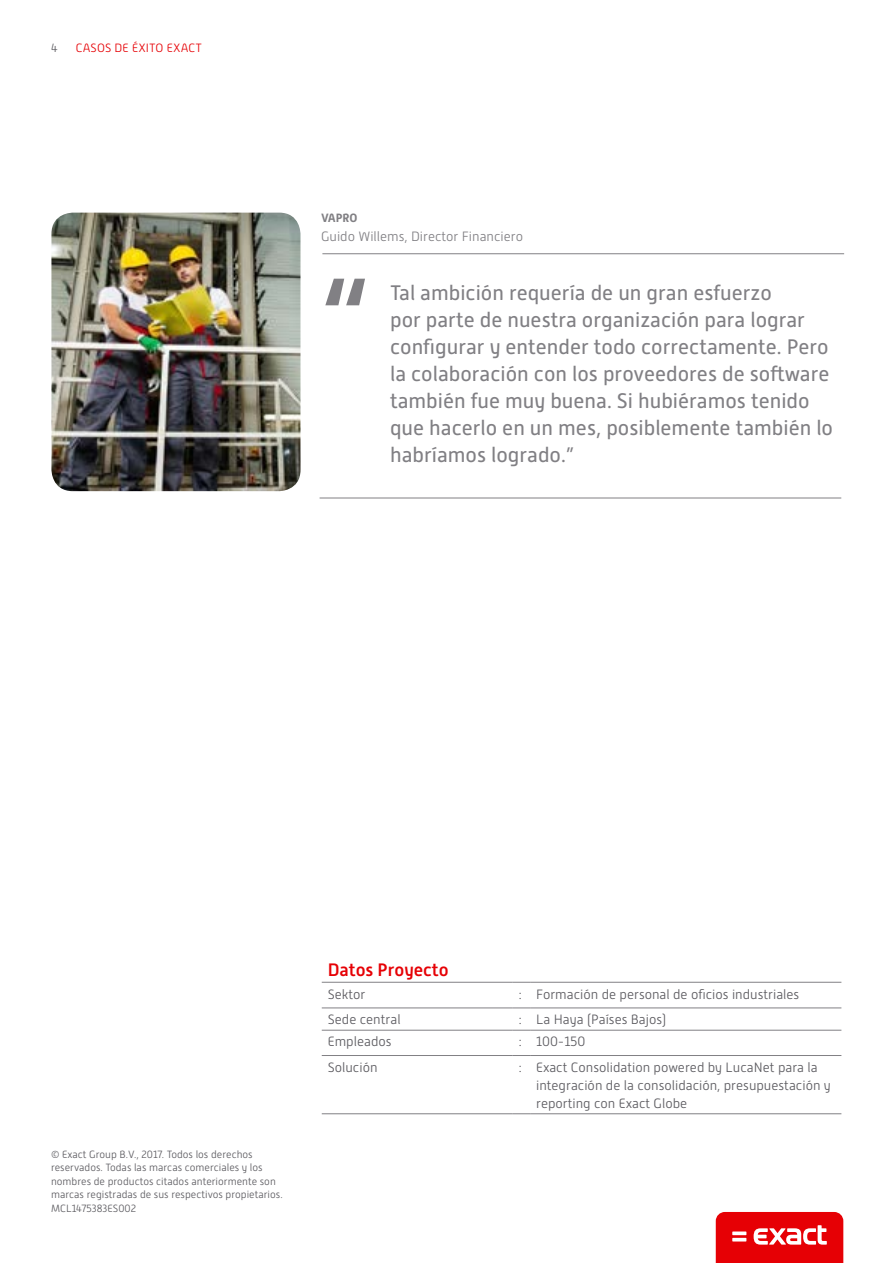
<style>
.page{position:relative;width:893px;height:1263px;background:#fff}
.page>*{position:absolute;margin:0;border:0;box-sizing:border-box;transform-origin:0 0}
.t1{font:700 105px "Alwyn New";color:#818084}
.t2{font:21px/27px "Alwyn New";color:#818084}
.t3{font:500 18px "Alwyn New";color:#e60005}
.t4{font:300 13.5px/18px "Alwyn New";color:#5c5b60}
.t5{font:300 13.5px "Alwyn New";color:#818084}
.t6{font:300 12px "Alwyn New";letter-spacing:.01em;color:#e60005}
.t7{font:700 12px "Alwyn New";color:#818084}
.t8{font:300 12px "Alwyn New";color:#5c5b60}
.t9{font:300 10.5px/13.5px "Alwyn New";color:#5c5b60}
</style>
<div class="page">
<svg style="left:716px;top:1212px;width:127px;height:51px;background:#e92025"></svg>
<hr style="left:322px;top:253px;width:522px;height:1px;background:#818084">
<hr style="left:320px;top:498px;width:521px;height:1px;background:#818084">
<hr style="left:322px;top:982px;width:191px;height:1px;background:#818084">
<svg style="left:513px;top:982px;width:17px;height:1px"></svg>
<hr style="left:530px;top:982px;width:311px;height:1px;background:#818084">
<hr style="left:322px;top:1007px;width:191px;height:1px;background:#818084">
<svg style="left:513px;top:1007px;width:17px;height:1px"></svg>
<hr style="left:530px;top:1007px;width:311px;height:1px;background:#818084">
<hr style="left:322px;top:1030px;width:191px;height:1px;background:#818084">
<hr style="left:322px;top:1055px;width:191px;height:1px;background:#818084">
<hr style="left:322px;top:1113px;width:191px;height:1px;background:#818084">
<svg style="left:513px;top:1030px;width:17px;height:1px"></svg>
<svg style="left:513px;top:1055px;width:17px;height:1px"></svg>
<svg style="left:513px;top:1113px;width:17px;height:1px"></svg>
<hr style="left:530px;top:1030px;width:311px;height:1px;background:#818084">
<hr style="left:530px;top:1055px;width:311px;height:1px;background:#818084">
<hr style="left:530px;top:1113px;width:311px;height:1px;background:#818084">
<img style="left:51px;top:213px;width:249px;height:278px">
<p class="t8" style="left:51px;top:41px;width:8px">4</p>
<p class="t6" style="left:76px;top:41px;width:128px">CASOS DE ÉXITO EXACT</p>
<p class="t7" style="left:321px;top:211px;width:38px">VAPRO</p>
<p class="t5" style="left:321px;top:229px;width:204px">Guido Willems, Director Financiero</p>
<h1 class="t1" style="left:320px;top:255px;width:51px">“</h1>
<p class="t2" style="left:390px;top:279px;width:444px">Tal ambición requería de un gran esfuerzo<br>por parte de nuestra organización para lograr configurar y entender todo correctamente. Pero la colaboración con los proveedores de software también fue muy buena. Si hubiéramos tenido que hacerlo en un mes, posiblemente también lo habríamos logrado.”</p>
<p class="t9" style="left:51px;top:1147px;width:233px">© Exact Group B.V., 2017. Todos los derechos reservados. Todas las marcas comerciales y los nombres de productos citados anteriormente son marcas registradas de sus respectivos propietarios.<br>MCL1475383ES002</p>
<p class="t3" style="left:328px;top:960px;width:122px">Datos Proyecto</p>
<p class="t4" style="left:328px;top:985px;width:39px">Sektor</p>
<p class="t4" style="left:519px;top:985px;width:282px">: Formación de personal de oficios industriales</p>
<p class="t4" style="left:328px;top:1010px;width:74px">Sede central</p>
<p class="t4" style="left:519px;top:1010px;width:149px">: La Haya (Países Bajos)</p>
<p class="t4" style="left:328px;top:1033px;width:65px">Empleados</p>
<p class="t4" style="left:519px;top:1033px;width:68px">: 100-150</p>
<p class="t4" style="left:328px;top:1058px;width:51px">Solución</p>
<p class="t4" style="left:536px;top:1058px;width:296px;text-indent:-17px">: Exact Consolidation powered by LucaNet para la integración de la consolidación, presupuestación y reporting con Exact Globe</p>
</div>
